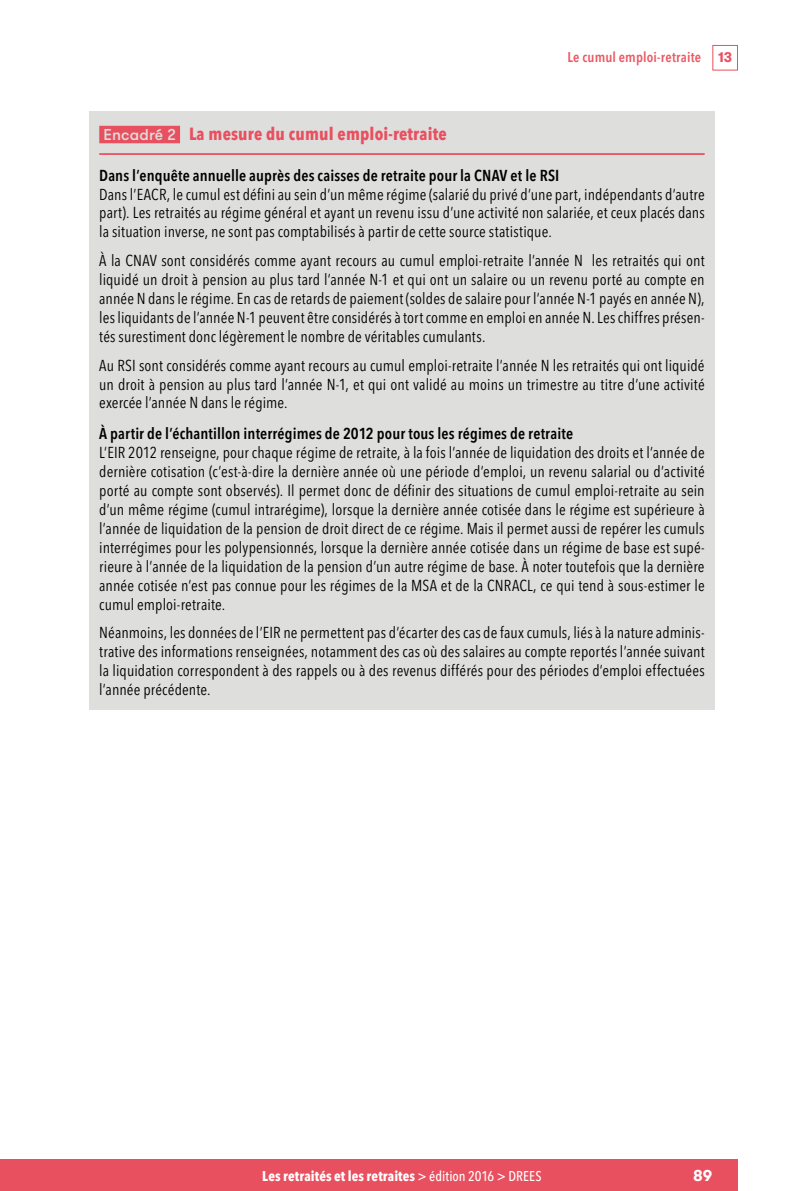
<style>
.page{position:relative;width:794px;height:1191px;background:#fff}
.page>*{position:absolute;margin:0;border:0;box-sizing:border-box;transform-origin:0 0}
.ENC_titre_rouge{font:700 condensed 17.5px "Avenir Next LT Pro";letter-spacing:.01em;color:#e9505f}
.ENC_texte{font:condensed 15.75px/18.9px "Avenir Next LT Pro";letter-spacing:.01em;color:#000;text-align:justify}
.ENC_inter{font:600 condensed 15.75px "Avenir Next LT Pro";letter-spacing:.01em;color:#000}
.t1{font:700 15.75px "GT Walsheim";color:#fff}
.t2{font:700 condensed 14px "Avenir Next LT Pro";letter-spacing:.01em;color:#fff}
.t3{font:600 condensed 14px "Avenir Next LT Pro";letter-spacing:.015em;color:#ea5964}
.s1{font-family:"GT Walsheim Pro Trial";font-weight:700;font-stretch:normal;color:#e9505f}
.s2{font-family:"GT Walsheim";font-weight:500;font-stretch:normal;font-size:15.75px;color:#dededd}
.s3{font-weight:500}
</style>
<div class="page">
<div style="left:712px;top:45px;width:26px;height:25px;border:1px solid #e9505f"></div>
<div style="left:0;top:1159px;width:738px;height:32px;background:#e9505f"></div>
<div style="left:89px;top:112px;width:625px;height:598px;background:#dededd"></div>
<hr style="left:99px;top:153px;width:605px;height:2px;background:#e9505f">
<div style="left:99px;top:126px;width:81px;height:17px;background:#e9505f"></div>
<p class="t3" style="left:567px;top:49px;width:166px">Le cumul emploi-retraite <span class="s1">13</span></p>
<p class="ENC_titre_rouge" style="left:103px;top:123px;width:345px"><span class="s2">Encadré 2</span> La mesure du cumul emploi-retraite</p>
<p class="ENC_inter" style="left:99px;top:165px;width:462px">Dans l’enquête annuelle auprès des caisses de retraite pour la CNAV et le RSI</p>
<p class="ENC_texte" style="left:99px;top:184px;width:607px">Dans l’EACR, le cumul est défini au sein d’un même régime (salarié du privé d’une part, indépendants d’autre part). Les retraités au régime général et ayant un revenu issu d’une activité non salariée, et ceux placés dans la situation inverse, ne sont pas comptabilisés à partir de cette source statistique.</p>
<p class="ENC_texte" style="left:99px;top:251px;width:607px">À la CNAV sont considérés comme ayant recours au cumul emploi-retraite l’année N les retraités qui ont liquidé un droit à pension au plus tard l’année N-1 et qui ont un salaire ou un revenu porté au compte en année N dans le régime. En cas de retards de paiement (soldes de salaire pour l’année N-1 payés en année N), les liquidants de l’année N-1 peuvent être considérés à tort comme en emploi en année N. Les chiffres présen&shy;tés surestiment donc légèrement le nombre de véritables cumulants.</p>
<p class="ENC_texte" style="left:99px;top:355px;width:607px">Au RSI sont considérés comme ayant recours au cumul emploi-retraite l’année N les retraités qui ont liquidé un droit à pension au plus tard l’année N-1, et qui ont validé au moins un trimestre au titre d’une activité exercée l’année N dans le régime.</p>
<p class="ENC_inter" style="left:99px;top:424px;width:475px">À partir de l’échantillon interrégimes de 2012 pour tous les régimes de retraite</p>
<p class="ENC_texte" style="left:99px;top:443px;width:607px">L’EIR 2012 renseigne, pour chaque régime de retraite, à la fois l’année de liquidation des droits et l’année de dernière cotisation (c’est-à-dire la dernière année où une période d’emploi, un revenu salarial ou d’activité porté au compte sont observés). Il permet donc de définir des situations de cumul emploi-retraite au sein d’un même régime (cumul intrarégime), lorsque la dernière année cotisée dans le régime est supérieure à l’année de liquidation de la pension de droit direct de ce régime. Mais il permet aussi de repérer les cumuls interrégimes pour les polypensionnés, lorsque la dernière année cotisée dans un régime de base est supé&shy;rieure à l’année de la liquidation de la pension d’un autre régime de base. À noter toutefois que la dernière année cotisée n’est pas connue pour les régimes de la MSA et de la CNRACL, ce qui tend à sous-estimer le cumul emploi-retraite.</p>
<p class="ENC_texte" style="left:99px;top:623px;width:607px">Néanmoins, les données de l’EIR ne permettent pas d’écarter des cas de faux cumuls, liés à la nature adminis&shy;trative des informations renseignées, notamment des cas où des salaires au compte reportés l’année suivant la liquidation correspondent à des rappels ou à des revenus différés pour des périodes d’emploi effectuées l’année précédente.</p>
<p class="t2" style="left:262px;top:1167px;width:281px">Les retraités et les retraites <span class="s3">&gt; édition 2016 &gt; DREES</span></p>
<p class="t1" style="left:693px;top:1165px;width:20px">89</p>
</div>
